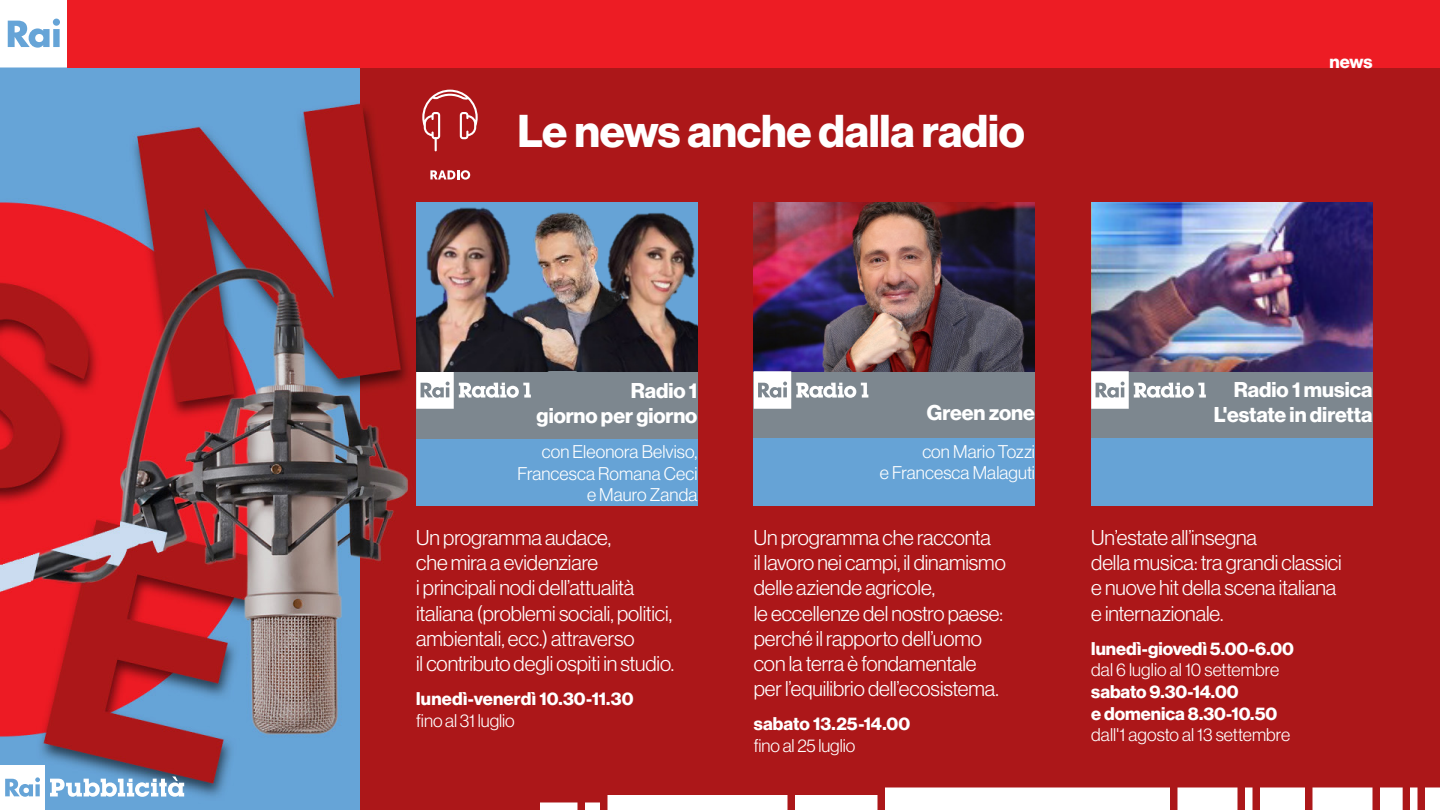
<style>
.page{position:relative;width:1440px;height:810px;background:#fff}
.page>*{position:absolute;margin:0;border:0;box-sizing:border-box;transform-origin:0 0}
.Titolo_slide_-_Neue{font:45px "N Haas Grotesk DS Pro 75 Bd";letter-spacing:-.005em;color:#fff}
._28_light_sx_16_8{font:21px/25.2px "N Haas Grotesk DS Pro 45 Lt";letter-spacing:-.005em;color:#fff}
._28_bold_dx_16_8sott{font:21px/25.2px "N Haas Grotesk DS Pro 75 Bd";color:#fff;text-align:right}
._24_light_dx{font:18px/21.6px "N Haas Grotesk DS Pro 45 Lt";letter-spacing:.005em;color:#fff;text-align:right}
._24_bold_dx{font:18px/21.6px "N Haas Grotesk DS Pro 75 Bd";color:#fff}
._24_light_dx-2{font:18px "N Haas Grotesk DS Pro 75 Bd";letter-spacing:.005em;color:#fff}
._24_light_sx{font:18px "N Haas Grotesk DS Pro 45 Lt";letter-spacing:-.005em;color:#fff}
</style>
<div class="page">
<img style="left:0;top:68px;width:1440px;height:742px">
<svg style="left:0;top:765px;width:184px;height:45px"></svg>
<svg style="left:0;top:0;width:68px;height:68px"></svg>
<div style="left:68px;top:0;width:1372px;height:68px;background:#ed1c24"></div>
<svg style="left:1425px;top:788px;width:15px;height:22px"></svg>
<svg style="left:1410px;top:788px;width:8px;height:22px"></svg>
<svg style="left:1380px;top:788px;width:23px;height:22px"></svg>
<svg style="left:1312px;top:788px;width:60px;height:22px"></svg>
<svg style="left:1260px;top:788px;width:45px;height:22px"></svg>
<svg style="left:1245px;top:788px;width:8px;height:22px"></svg>
<svg style="left:795px;top:795px;width:83px;height:15px"></svg>
<svg style="left:1177px;top:788px;width:60px;height:22px"></svg>
<svg style="left:885px;top:788px;width:285px;height:22px"></svg>
<svg style="left:585px;top:802px;width:15px;height:8px"></svg>
<svg style="left:540px;top:802px;width:38px;height:8px"></svg>
<svg style="left:608px;top:795px;width:180px;height:15px"></svg>
<img style="left:396px;top:210px;width:20px;height:228px">
<svg style="left:430px;top:170px;width:40px;height:10px"></svg>
<svg style="left:422px;top:90px;width:56px;height:61px;background:#ba4041"></svg>
<div style="left:1091px;top:371px;width:281px;height:68px;background:#7d878f"></div>
<div style="left:754px;top:371px;width:281px;height:68px;background:#7d878f"></div>
<img style="left:754px;top:202px;width:281px;height:169px">
<img style="left:1091px;top:202px;width:281px;height:169px">
<div style="left:416px;top:439px;width:282px;height:67px;background:#66a3d6"></div>
<div style="left:416px;top:371px;width:282px;height:68px;background:#7d878f"></div>
<svg style="left:416px;top:371px;width:115px;height:38px"></svg>
<div style="left:754px;top:439px;width:281px;height:67px;background:#66a3d6"></div>
<div style="left:1091px;top:439px;width:281px;height:67px;background:#66a3d6"></div>
<svg style="left:754px;top:371px;width:114px;height:38px"></svg>
<svg style="left:1091px;top:371px;width:115px;height:38px"></svg>
<img style="left:416px;top:202px;width:281px;height:169px">
<p class="Titolo_slide_-_Neue" style="left:518px;top:105px;width:509px">Le news anche dalla radio</p>
<p class="_24_bold_dx" style="left:1330px;top:51px;width:44px">news</p>
<p class="_28_bold_dx_16_8sott" style="left:537px;top:378px;width:162px">Radio 1<br>giorno per giorno</p>
<p class="_24_light_dx" style="left:518px;top:441px;width:181px">con Eleonora Belviso,<br>Francesca Romana Ceci e Mauro Zanda</p>
<p class="_28_light_sx_16_8" style="left:416px;top:525px;width:260px">Un programma audace,<br>che mira a evidenziare<br>i principali nodi dell’attualità italiana (problemi sociali, politici, ambientali, ecc.) attraverso<br>il contributo degli ospiti in studio.</p>
<p class="_24_light_dx-2" style="left:416px;top:688px;width:219px">lunedì-venerdì 10.30-11.30</p>
<p class="_24_light_sx" style="left:416px;top:710px;width:100px">fino al 31 luglio</p>
<p class="_28_bold_dx_16_8sott" style="left:927px;top:400px;width:110px">Green zone</p>
<p class="_24_light_dx" style="left:880px;top:440px;width:157px">con Mario Tozzi<br>e Francesca Malaguti</p>
<p class="_28_light_sx_16_8" style="left:754px;top:525px;width:254px">Un programma che racconta<br>il lavoro nei campi, il dinamismo delle aziende agricole,<br>le eccellenze del nostro paese: perché il rapporto dell’uomo con la terra è fondamentale per l’equilibrio dell’ecosistema.</p>
<p class="_24_light_dx-2" style="left:754px;top:713px;width:158px">sabato 13.25-14.00</p>
<p class="_24_light_sx" style="left:754px;top:735px;width:103px">fino al 25 luglio</p>
<p class="_28_bold_dx_16_8sott" style="left:1214px;top:378px;width:160px">Radio 1 musica<br>L'estate in diretta</p>
<p class="_28_light_sx_16_8" style="left:1091px;top:525px;width:252px">Un’estate all’insegna<br>della musica: tra grandi classici e nuove hit della scena italiana e internazionale.</p>
<p class="_24_bold_dx" style="left:1091px;top:638px;width:204px">lunedì-giovedì 5.00-6.00</p>
<p class="_24_light_dx" style="left:1091px;top:659px;width:189px">dal 6 luglio al 10 settembre</p>
<p class="_24_bold_dx" style="left:1091px;top:681px;width:187px">sabato 9.30-14.00<br>e domenica 8.30-10.50</p>
<p class="_24_light_dx" style="left:1091px;top:724px;width:201px">dall'1 agosto al 13 settembre</p>
</div>
